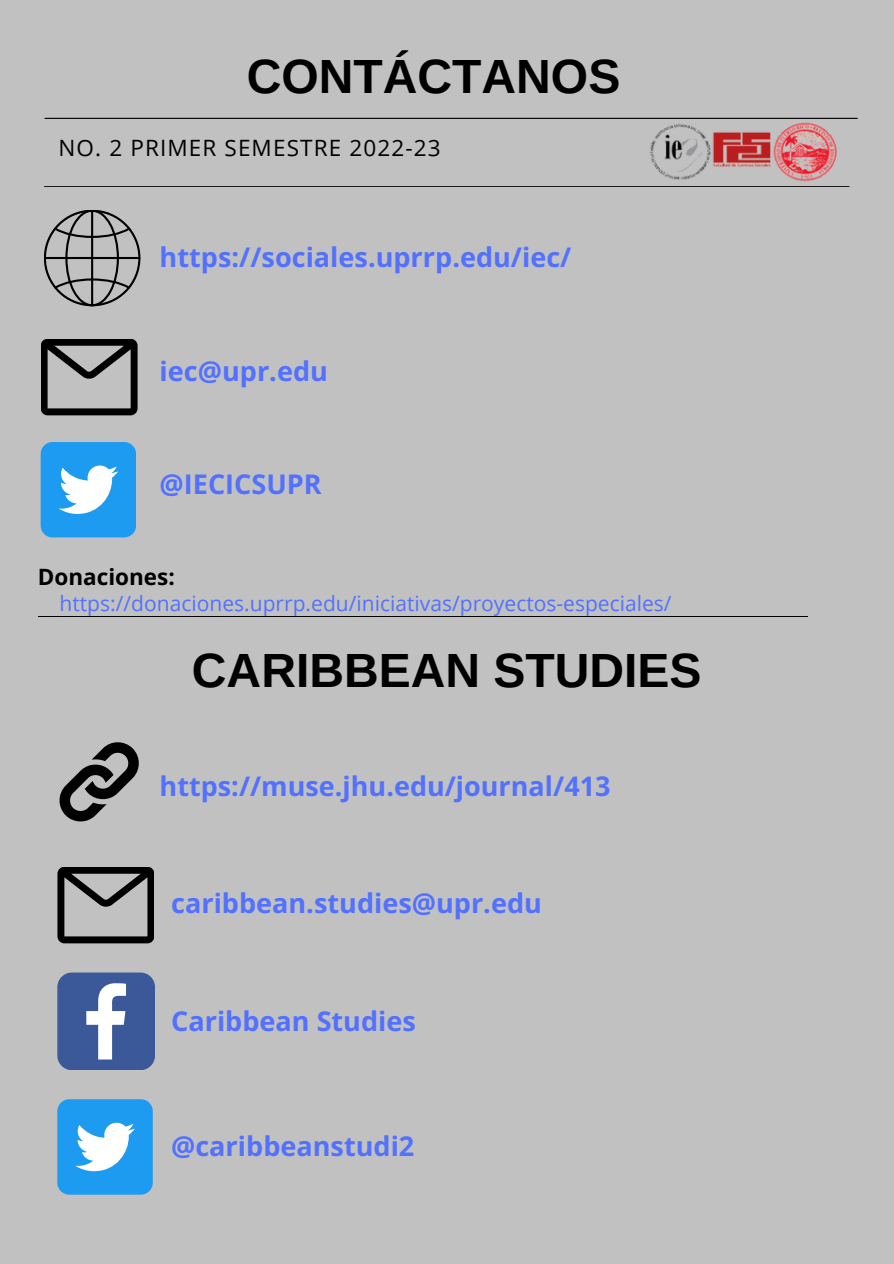
<style>
.page{position:relative;width:894px;height:1264px;background:#fff}
.page>*{position:absolute;margin:0;border:0;box-sizing:border-box;transform-origin:0 0}
.t1{font:700 48px "Arimo";color:#000}
.t2{font:700 27px "Open Sans";color:#5271ff}
.t3{font:22.5px "Open Sans";letter-spacing:.05em;color:#000}
.t4{font:700 22.5px "Open Sans";color:#000}
.t5{font:21px "Open Sans";color:#5271ff}
</style>
<div class="page">
<div style="left:0;top:0;width:893px;height:1263px;background:#c1c1c1"></div>
<hr style="left:45px;top:118px;width:812px;height:1px;background:#000">
<img style="left:650px;top:122px;width:199px;height:65px">
<hr style="left:38px;top:615px;width:769px;height:1px;background:#000">
<svg style="left:41px;top:339px;width:96px;height:76px"></svg>
<hr style="left:44px;top:186px;width:804px;height:1px;background:#000">
<svg style="left:57px;top:867px;width:97px;height:76px"></svg>
<svg style="left:59px;top:742px;width:80px;height:80px"></svg>
<div style="left:41px;top:442px;width:95px;height:95px;background:#1d9bf0;border-radius:12px"></div>
<svg style="left:59px;top:465px;width:59px;height:49px"></svg>
<div style="left:57px;top:1099px;width:96px;height:95px;background:#1d9bf0;border-radius:12px"></div>
<svg style="left:75px;top:1122px;width:60px;height:49px"></svg>
<svg style="left:57px;top:972px;width:98px;height:98px;background:#5e76a9"></svg>
<svg style="left:44px;top:210px;width:96px;height:96px"></svg>
<hr style="left:44px;top:257px;width:96px;height:2px;background:#000">
<h1 class="t1" style="left:247px;top:50px;width:375px">CONTÁCTANOS</h1>
<p class="t3" style="left:58px;top:132px;width:383px">NO. 2 PRIMER SEMESTRE 2022-23</p>
<p class="t2" style="left:160px;top:238px;width:413px">https://sociales.uprrp.edu/iec/</p>
<p class="t2" style="left:160px;top:352px;width:170px">iec@upr.edu</p>
<p class="t2" style="left:160px;top:465px;width:163px">@IECICSUPR</p>
<p class="t4" style="left:38px;top:561px;width:138px">Donaciones:</p>
<p class="t5" style="left:60px;top:588px;width:613px">https://donaciones.uprrp.edu/iniciativas/proyectos-especiales/</p>
<h1 class="t1" style="left:192px;top:644px;width:511px">CARIBBEAN STUDIES</h1>
<p class="t2" style="left:160px;top:767px;width:452px">https://muse.jhu.edu/journal/413</p>
<p class="t2" style="left:171px;top:884px;width:372px">caribbean.studies@upr.edu</p>
<p class="t2" style="left:171px;top:1001px;width:246px">Caribbean Studies</p>
<p class="t2" style="left:171px;top:1126px;width:245px">@caribbeanstudi2</p>
</div>
